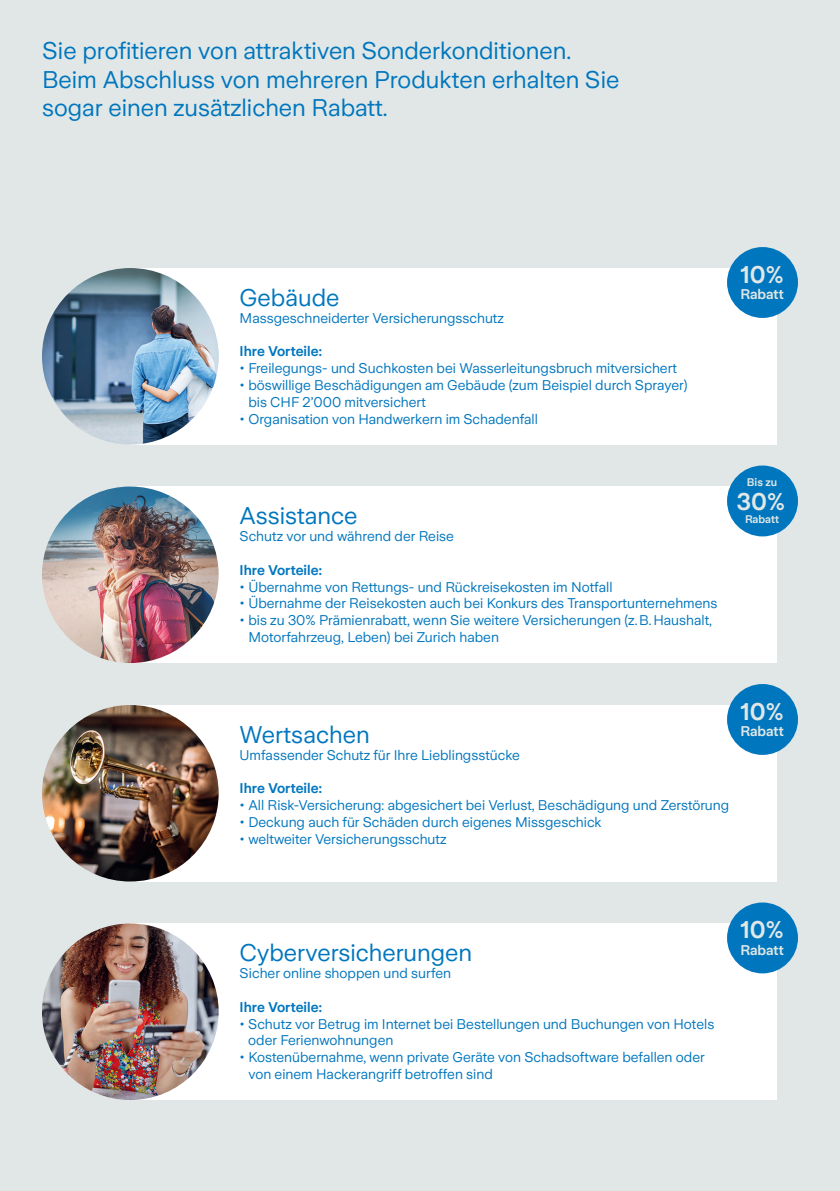
<style>
.page{position:relative;width:840px;height:1191px;background:#fff}
.page>*{position:absolute;margin:0;border:0;box-sizing:border-box;transform-origin:0 0}
.t1{font:24px/28.8px "Zurich Sans";color:#0076be}
.t2{font:600 24px "Zurich Sans";color:#e0e7e6}
.t3{font:14px/16.8px "Zurich Sans";color:#0076be}
.t4{font:600 14px "Zurich Sans";color:#0076be}
.t5{font:600 14px "Zurich Sans";color:#e0e7e6}
.t6{font:600 11px "Zurich Sans";color:#e0e7e6}
</style>
<div class="page">
<div style="left:0;top:0;width:839px;height:1191px;background:#e0e7e6"></div>
<div style="left:130px;top:923px;width:646px;height:177px;background:#fff"></div>
<img style="left:42px;top:923px;width:176px;height:177px;border-radius:88px">
<div style="left:726px;top:902px;width:71px;height:71px;background:#0076be;border-radius:50%"></div>
<div style="left:130px;top:268px;width:646px;height:176px;background:#fff"></div>
<img style="left:42px;top:268px;width:176px;height:176px;border-radius:88px">
<div style="left:726px;top:247px;width:71px;height:71px;background:#0076be;border-radius:50%"></div>
<div style="left:130px;top:705px;width:646px;height:176px;background:#fff"></div>
<img style="left:42px;top:705px;width:176px;height:176px;border-radius:88px">
<div style="left:726px;top:684px;width:71px;height:71px;background:#0076be;border-radius:50%"></div>
<div style="left:130px;top:486px;width:646px;height:177px;background:#fff"></div>
<img style="left:42px;top:486px;width:176px;height:177px;border-radius:88px">
<div style="left:726px;top:465px;width:71px;height:71px;background:#0076be;border-radius:50%"></div>
<h1 class="t1" style="left:42px;top:37px;width:578px">Sie profitieren von attraktiven Sonderkonditionen.<br>Beim Abschluss von mehreren Produkten erhalten Sie sogar einen zusätzlichen Rabatt.</h1>
<h1 class="t1" style="left:239px;top:284px;width:101px">Gebäude</h1>
<p class="t3" style="left:239px;top:310px;width:265px">Massgeschneiderter Versicherungsschutz</p>
<p class="t4" style="left:239px;top:344px;width:84px">Ihre Vorteile:</p>
<p class="t3" style="left:239px;top:360px;width:438px">• Freilegungs- und Suchkosten bei Wasserleitungsbruch mitversichert</p>
<p class="t3" style="left:248px;top:377px;width:440px;text-indent:-9px">• böswillige Beschädigungen am Gebäude (zum Beispiel durch Sprayer) bis CHF 2’000 mitversichert</p>
<p class="t3" style="left:239px;top:410px;width:300px">• Organisation von Handwerkern im Schadenfall</p>
<h1 class="t1" style="left:239px;top:502px;width:119px">Assistance</h1>
<p class="t3" style="left:239px;top:528px;width:216px">Schutz vor und während der Reise</p>
<p class="t4" style="left:239px;top:562px;width:84px">Ihre Vorteile:</p>
<p class="t3" style="left:239px;top:578px;width:374px">• Übernahme von Rettungs- und Rückreisekosten im Notfall</p>
<p class="t3" style="left:239px;top:595px;width:479px">• Übernahme der Reisekosten auch bei Konkurs des Transportunternehmens</p>
<p class="t3" style="left:248px;top:612px;width:465px;text-indent:-9px">• bis zu 30% Prämienrabatt, wenn Sie weitere Versicherungen (z.B.Haushalt,<br>Motorfahrzeug, Leben) bei Zurich haben</p>
<h1 class="t2" style="left:740px;top:261px;width:45px">10%</h1>
<p class="t5" style="left:740px;top:287px;width:45px">Rabatt</p>
<p class="t6" style="left:746px;top:476px;width:32px">Bis zu</p>
<h1 class="t2" style="left:736px;top:489px;width:50px">30%</h1>
<p class="t6" style="left:744px;top:513px;width:36px">Rabatt</p>
<h1 class="t1" style="left:239px;top:720px;width:131px">Wertsachen</h1>
<p class="t3" style="left:239px;top:746px;width:282px">Umfassender Schutz für Ihre Lieblingsstücke</p>
<p class="t4" style="left:239px;top:781px;width:84px">Ihre Vorteile:</p>
<p class="t3" style="left:239px;top:797px;width:491px">• All Risk-Versicherung: abgesichert bei Verlust, Beschädigung und Zerstörung</p>
<p class="t3" style="left:239px;top:814px;width:363px">• Deckung auch für Schäden durch eigenes Missgeschick</p>
<p class="t3" style="left:239px;top:830px;width:208px">• weltweiter Versicherungsschutz</p>
<h1 class="t2" style="left:740px;top:698px;width:45px">10%</h1>
<p class="t5" style="left:740px;top:724px;width:45px">Rabatt</p>
<h1 class="t1" style="left:239px;top:939px;width:234px">Cyberversicherungen</h1>
<p class="t3" style="left:239px;top:965px;width:213px">Sicher online shoppen und surfen</p>
<p class="t4" style="left:239px;top:999px;width:84px">Ihre Vorteile:</p>
<p class="t3" style="left:248px;top:1015px;width:467px;text-indent:-9px">• Schutz vor Betrug im Internet bei Bestellungen und Buchungen von Hotels oder Ferienwohnungen</p>
<p class="t3" style="left:248px;top:1049px;width:457px;text-indent:-9px">• Kostenübernahme, wenn private Geräte von Schadsoftware befallen oder von einem Hackerangriff betroffen sind</p>
<h1 class="t2" style="left:740px;top:916px;width:45px">10%</h1>
<p class="t5" style="left:740px;top:942px;width:45px">Rabatt</p>
</div>
